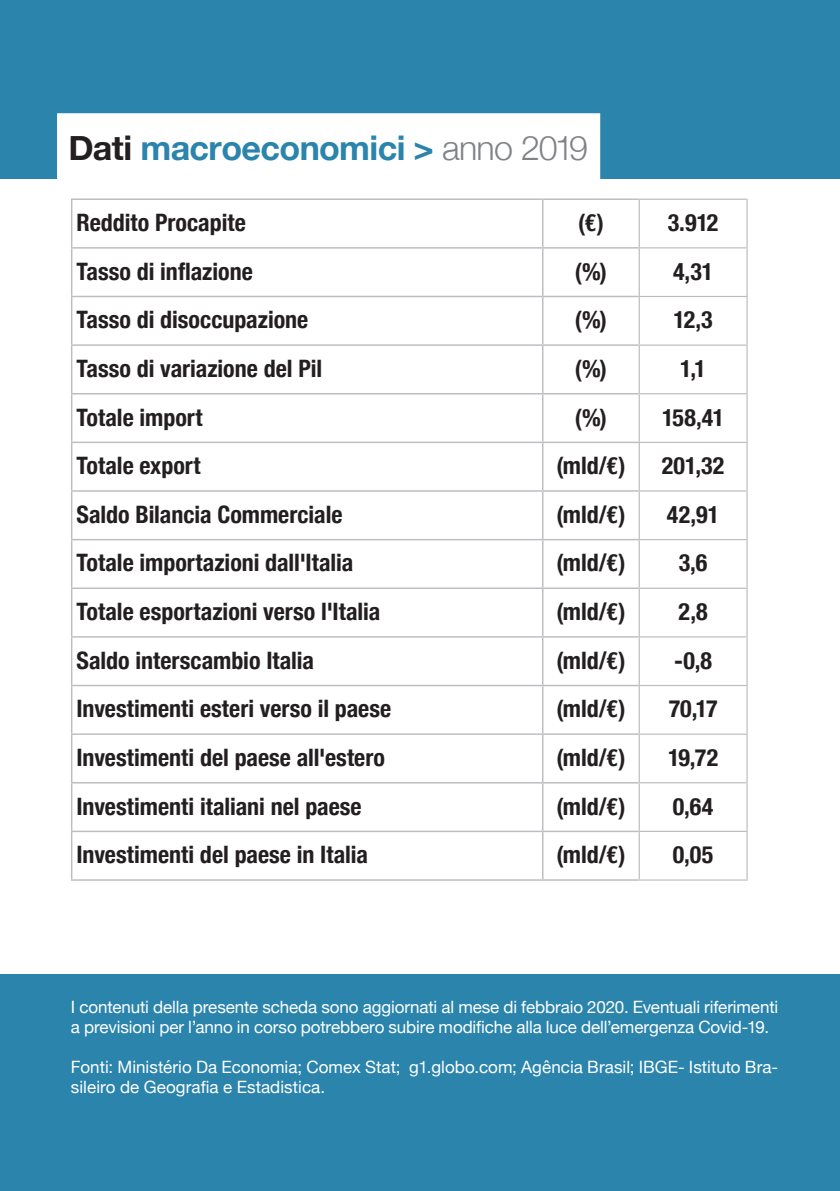
<style>
.page{position:relative;width:840px;height:1191px;background:#fff}
.page>*{position:absolute;margin:0;border:0;box-sizing:border-box;transform-origin:0 0}
.t1{font:700 34px "Helvetica Neue";letter-spacing:-.015em;color:#2a84ac}
.t2{font:700 condensed 24px "Helvetica Neue";color:#231f20}
.t3{font:17px/20px "Helvetica Neue";letter-spacing:-.005em;color:#fff}
.s1{color:#231f20}
.s2{font-weight:300;color:#808285}
</style>
<div class="page">
<div style="left:0;top:0;width:839px;height:179px;background:#2a84ac"></div>
<div style="left:0;top:974px;width:839px;height:217px;background:#2a84ac"></div>
<div style="left:57px;top:113px;width:543px;height:70px;background:#fff"></div>
<hr style="left:71px;top:198px;width:471px;height:2px;background:#bcbdc0">
<hr style="left:71px;top:200px;width:1px;height:47px;background:#bcbdc0">
<hr style="left:542px;top:198px;width:96px;height:2px;background:#bcbdc0">
<hr style="left:541px;top:200px;width:2px;height:47px;background:#bcbdc0">
<hr style="left:71px;top:247px;width:471px;height:2px;background:#bcbdc0">
<hr style="left:71px;top:249px;width:1px;height:47px;background:#bcbdc0">
<hr style="left:542px;top:247px;width:96px;height:2px;background:#bcbdc0">
<hr style="left:541px;top:249px;width:2px;height:47px;background:#bcbdc0">
<hr style="left:71px;top:296px;width:471px;height:1px;background:#bcbdc0">
<hr style="left:71px;top:297px;width:1px;height:47px;background:#bcbdc0">
<hr style="left:542px;top:296px;width:96px;height:1px;background:#bcbdc0">
<hr style="left:541px;top:297px;width:2px;height:47px;background:#bcbdc0">
<hr style="left:71px;top:344px;width:471px;height:2px;background:#bcbdc0">
<hr style="left:71px;top:346px;width:1px;height:47px;background:#bcbdc0">
<hr style="left:542px;top:344px;width:96px;height:2px;background:#bcbdc0">
<hr style="left:541px;top:346px;width:2px;height:47px;background:#bcbdc0">
<hr style="left:71px;top:393px;width:471px;height:1px;background:#bcbdc0">
<hr style="left:71px;top:394px;width:1px;height:47px;background:#bcbdc0">
<hr style="left:542px;top:393px;width:96px;height:1px;background:#bcbdc0">
<hr style="left:541px;top:394px;width:2px;height:47px;background:#bcbdc0">
<hr style="left:71px;top:441px;width:471px;height:2px;background:#bcbdc0">
<hr style="left:71px;top:443px;width:1px;height:47px;background:#bcbdc0">
<hr style="left:542px;top:441px;width:96px;height:2px;background:#bcbdc0">
<hr style="left:541px;top:443px;width:2px;height:47px;background:#bcbdc0">
<hr style="left:71px;top:490px;width:471px;height:2px;background:#bcbdc0">
<hr style="left:71px;top:492px;width:1px;height:47px;background:#bcbdc0">
<hr style="left:542px;top:490px;width:96px;height:2px;background:#bcbdc0">
<hr style="left:541px;top:492px;width:2px;height:47px;background:#bcbdc0">
<hr style="left:71px;top:539px;width:471px;height:1px;background:#bcbdc0">
<hr style="left:71px;top:540px;width:1px;height:47px;background:#bcbdc0">
<hr style="left:542px;top:539px;width:96px;height:1px;background:#bcbdc0">
<hr style="left:541px;top:540px;width:2px;height:47px;background:#bcbdc0">
<hr style="left:71px;top:587px;width:471px;height:2px;background:#bcbdc0">
<hr style="left:71px;top:589px;width:1px;height:47px;background:#bcbdc0">
<hr style="left:542px;top:587px;width:96px;height:2px;background:#bcbdc0">
<hr style="left:541px;top:589px;width:2px;height:47px;background:#bcbdc0">
<hr style="left:71px;top:636px;width:471px;height:1px;background:#bcbdc0">
<hr style="left:71px;top:637px;width:1px;height:48px;background:#bcbdc0">
<hr style="left:542px;top:636px;width:96px;height:1px;background:#bcbdc0">
<hr style="left:541px;top:637px;width:2px;height:48px;background:#bcbdc0">
<hr style="left:71px;top:685px;width:471px;height:1px;background:#bcbdc0">
<hr style="left:71px;top:686px;width:1px;height:47px;background:#bcbdc0">
<hr style="left:542px;top:685px;width:96px;height:1px;background:#bcbdc0">
<hr style="left:541px;top:686px;width:2px;height:47px;background:#bcbdc0">
<hr style="left:71px;top:733px;width:471px;height:2px;background:#bcbdc0">
<hr style="left:71px;top:735px;width:1px;height:47px;background:#bcbdc0">
<hr style="left:542px;top:733px;width:96px;height:2px;background:#bcbdc0">
<hr style="left:541px;top:735px;width:2px;height:47px;background:#bcbdc0">
<hr style="left:71px;top:782px;width:471px;height:1px;background:#bcbdc0">
<hr style="left:71px;top:783px;width:1px;height:47px;background:#bcbdc0">
<hr style="left:542px;top:782px;width:96px;height:1px;background:#bcbdc0">
<hr style="left:541px;top:783px;width:2px;height:47px;background:#bcbdc0">
<hr style="left:71px;top:830px;width:471px;height:2px;background:#bcbdc0">
<hr style="left:71px;top:832px;width:1px;height:47px;background:#bcbdc0">
<hr style="left:542px;top:830px;width:96px;height:2px;background:#bcbdc0">
<hr style="left:541px;top:832px;width:2px;height:47px;background:#bcbdc0">
<hr style="left:71px;top:879px;width:471px;height:1px;background:#bcbdc0">
<hr style="left:542px;top:879px;width:96px;height:1px;background:#bcbdc0">
<hr style="left:638px;top:199px;width:109px;height:1px;background:#bcbdc0">
<hr style="left:638px;top:200px;width:1px;height:47px;background:#bcbdc0">
<hr style="left:746px;top:200px;width:1px;height:47px;background:#bcbdc0">
<hr style="left:638px;top:247px;width:109px;height:1px;background:#bcbdc0">
<hr style="left:638px;top:248px;width:1px;height:48px;background:#bcbdc0">
<hr style="left:746px;top:248px;width:1px;height:48px;background:#bcbdc0">
<hr style="left:638px;top:296px;width:109px;height:1px;background:#bcbdc0">
<hr style="left:638px;top:297px;width:1px;height:47px;background:#bcbdc0">
<hr style="left:746px;top:297px;width:1px;height:47px;background:#bcbdc0">
<hr style="left:638px;top:344px;width:109px;height:2px;background:#bcbdc0">
<hr style="left:638px;top:346px;width:1px;height:47px;background:#bcbdc0">
<hr style="left:746px;top:346px;width:1px;height:47px;background:#bcbdc0">
<hr style="left:638px;top:393px;width:109px;height:1px;background:#bcbdc0">
<hr style="left:638px;top:394px;width:1px;height:48px;background:#bcbdc0">
<hr style="left:746px;top:394px;width:1px;height:48px;background:#bcbdc0">
<hr style="left:638px;top:442px;width:109px;height:1px;background:#bcbdc0">
<hr style="left:638px;top:443px;width:1px;height:47px;background:#bcbdc0">
<hr style="left:746px;top:443px;width:1px;height:47px;background:#bcbdc0">
<hr style="left:638px;top:490px;width:109px;height:1px;background:#bcbdc0">
<hr style="left:638px;top:491px;width:1px;height:48px;background:#bcbdc0">
<hr style="left:746px;top:491px;width:1px;height:48px;background:#bcbdc0">
<hr style="left:638px;top:539px;width:109px;height:1px;background:#bcbdc0">
<hr style="left:638px;top:540px;width:1px;height:47px;background:#bcbdc0">
<hr style="left:746px;top:540px;width:1px;height:47px;background:#bcbdc0">
<hr style="left:638px;top:587px;width:109px;height:2px;background:#bcbdc0">
<hr style="left:638px;top:589px;width:1px;height:47px;background:#bcbdc0">
<hr style="left:746px;top:589px;width:1px;height:47px;background:#bcbdc0">
<hr style="left:638px;top:636px;width:109px;height:1px;background:#bcbdc0">
<hr style="left:638px;top:637px;width:1px;height:48px;background:#bcbdc0">
<hr style="left:746px;top:637px;width:1px;height:48px;background:#bcbdc0">
<hr style="left:638px;top:685px;width:109px;height:1px;background:#bcbdc0">
<hr style="left:638px;top:686px;width:1px;height:47px;background:#bcbdc0">
<hr style="left:746px;top:686px;width:1px;height:47px;background:#bcbdc0">
<hr style="left:638px;top:733px;width:109px;height:1px;background:#bcbdc0">
<hr style="left:638px;top:734px;width:1px;height:48px;background:#bcbdc0">
<hr style="left:746px;top:734px;width:1px;height:48px;background:#bcbdc0">
<hr style="left:638px;top:782px;width:109px;height:1px;background:#bcbdc0">
<hr style="left:638px;top:783px;width:1px;height:47px;background:#bcbdc0">
<hr style="left:746px;top:783px;width:1px;height:47px;background:#bcbdc0">
<hr style="left:638px;top:830px;width:109px;height:2px;background:#bcbdc0">
<hr style="left:638px;top:832px;width:1px;height:47px;background:#bcbdc0">
<hr style="left:746px;top:832px;width:1px;height:47px;background:#bcbdc0">
<hr style="left:638px;top:879px;width:109px;height:1px;background:#bcbdc0">
<p class="t1" style="left:68px;top:121px;width:521px"><span class="s1">Dati</span> macroeconomici &gt; <span class="s2">anno 2019</span></p>
<p class="t2" style="left:76px;top:203px;width:171px">Reddito Procapite</p>
<p class="t2" style="left:578px;top:203px;width:27px">(€)</p>
<p class="t2" style="left:667px;top:203px;width:52px">3.912</p>
<p class="t2" style="left:76px;top:251px;width:178px">Tasso di inflazione</p>
<p class="t2" style="left:574px;top:251px;width:34px">(%)</p>
<p class="t2" style="left:672px;top:251px;width:42px">4,31</p>
<p class="t2" style="left:76px;top:300px;width:233px">Tasso di disoccupazione</p>
<p class="t2" style="left:574px;top:300px;width:34px">(%)</p>
<p class="t2" style="left:673px;top:300px;width:41px">12,3</p>
<p class="t2" style="left:76px;top:348px;width:247px">Tasso di variazione del Pil</p>
<p class="t2" style="left:574px;top:348px;width:34px">(%)</p>
<p class="t2" style="left:679px;top:348px;width:27px">1,1</p>
<p class="t2" style="left:76px;top:397px;width:127px">Totale import</p>
<p class="t2" style="left:574px;top:397px;width:34px">(%)</p>
<p class="t2" style="left:661px;top:397px;width:64px">158,41</p>
<p class="t2" style="left:76px;top:446px;width:125px">Totale export</p>
<p class="t2" style="left:556px;top:446px;width:71px">(mld/€)</p>
<p class="t2" style="left:661px;top:446px;width:64px">201,32</p>
<p class="t2" style="left:76px;top:494px;width:267px">Saldo Bilancia Commerciale</p>
<p class="t2" style="left:556px;top:494px;width:71px">(mld/€)</p>
<p class="t2" style="left:666px;top:494px;width:54px">42,91</p>
<p class="t2" style="left:76px;top:543px;width:278px">Totale importazioni dall'Italia</p>
<p class="t2" style="left:556px;top:543px;width:71px">(mld/€)</p>
<p class="t2" style="left:678px;top:543px;width:30px">3,6</p>
<p class="t2" style="left:76px;top:591px;width:305px">Totale esportazioni verso l'Italia</p>
<p class="t2" style="left:556px;top:591px;width:71px">(mld/€)</p>
<p class="t2" style="left:678px;top:591px;width:31px">2,8</p>
<p class="t2" style="left:76px;top:640px;width:239px">Saldo interscambio Italia</p>
<p class="t2" style="left:556px;top:640px;width:71px">(mld/€)</p>
<p class="t2" style="left:673px;top:640px;width:39px">-0,8</p>
<p class="t2" style="left:76px;top:689px;width:316px">Investimenti esteri verso il paese</p>
<p class="t2" style="left:556px;top:689px;width:71px">(mld/€)</p>
<p class="t2" style="left:668px;top:689px;width:50px">70,17</p>
<p class="t2" style="left:76px;top:737px;width:310px">Investimenti del paese all'estero</p>
<p class="t2" style="left:556px;top:737px;width:71px">(mld/€)</p>
<p class="t2" style="left:667px;top:737px;width:52px">19,72</p>
<p class="t2" style="left:76px;top:786px;width:286px">Investimenti italiani nel paese</p>
<p class="t2" style="left:556px;top:786px;width:71px">(mld/€)</p>
<p class="t2" style="left:672px;top:786px;width:42px">0,64</p>
<p class="t2" style="left:76px;top:834px;width:293px">Investimenti del paese in Italia</p>
<p class="t2" style="left:556px;top:834px;width:71px">(mld/€)</p>
<p class="t2" style="left:672px;top:834px;width:42px">0,05</p>
<p class="t3" style="left:71px;top:997px;width:708px">I contenuti della presente scheda sono aggiornati al mese di febbraio 2020. Eventuali riferimenti a previsioni per l’anno in corso potrebbero subire modifiche alla luce dell’emergenza Covid-19.</p>
<p class="t3" style="left:71px;top:1057px;width:708px">Fonti: Ministério Da Economia; Comex Stat; g1.globo.com; Agência Brasil; IBGE- Istituto Bra&shy;sileiro de Geografia e Estadistica.</p>
</div>
